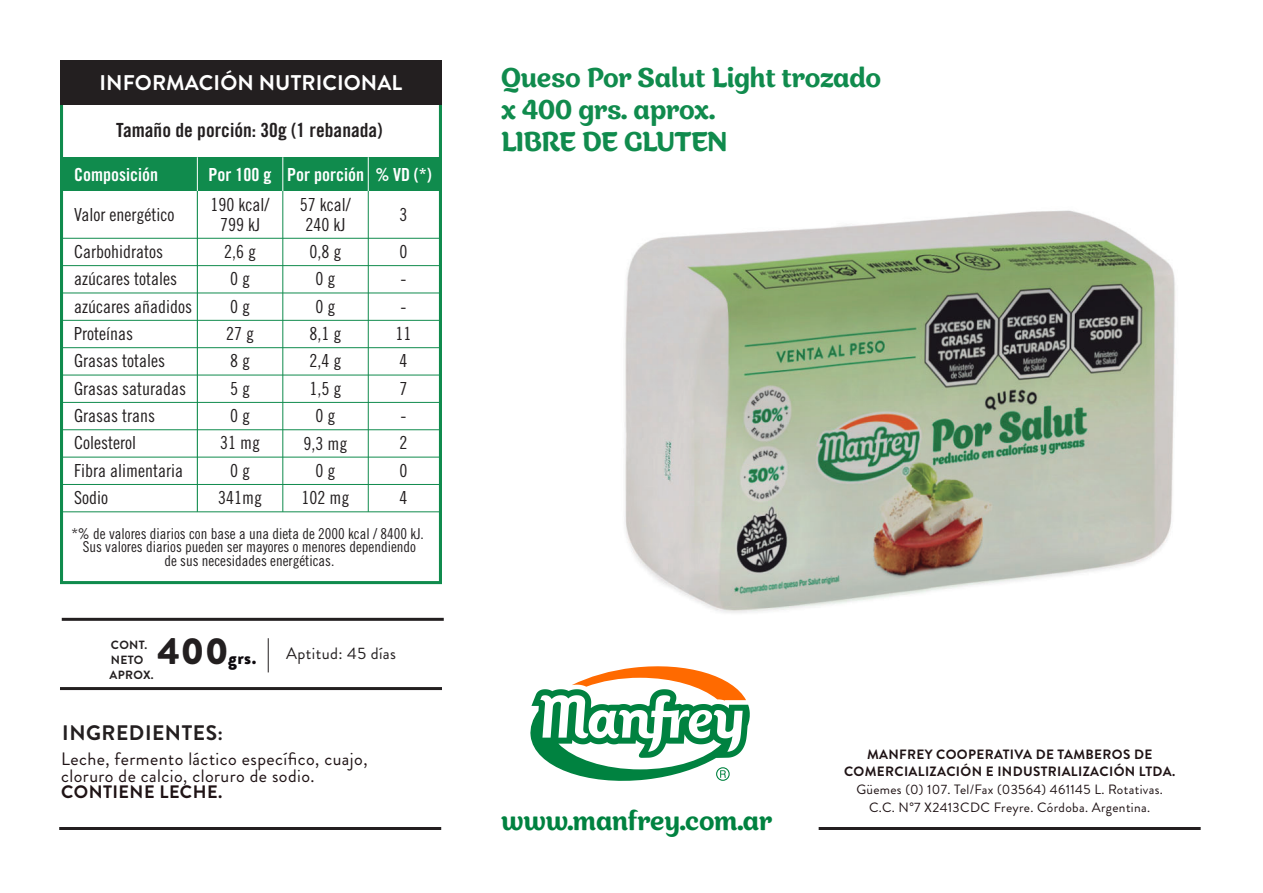
<style>
.page{position:relative;width:1263px;height:893px;background:#fff}
.page>*{position:absolute;margin:0;border:0;box-sizing:border-box;transform-origin:0 0}
.t1{font:500 27px/32.4px "Appetite Pro";letter-spacing:-.01em;color:#108b4d}
.t2{font:500 26.7px "Appetite Pro";color:#008240}
.t3{font:700 21.3px "Brandon Grotesque";letter-spacing:.005em;color:#fff}
.t4{font:700 21px "Brandon Grotesque";letter-spacing:.025em;color:#231f20}
.t5{font:19.5px "Trade Gothic LT Std Bd Cn 20";color:#231f20}
.t6{font:900 18.9px "Brandon Grotesque";color:#0c090d}
.t7{font:18px/27.3px "Trade Gothic LT Std Cn 18";color:#231f20;text-align:center}
.t8{font:18px/16.5px "Brandon Grotesque";letter-spacing:.025em;color:#1f1315}
.t9{font:18px "Trade Gothic LT Std Bd Cn 20";color:#fff}
.t10{font:700 18px "Brandon Grotesque";letter-spacing:.025em;color:#1f1315}
.t11{font:16.5px "Brandon Grotesque";letter-spacing:.025em;color:#231f20}
.t12{font:15px/13.5px "Trade Gothic LT Std Cn 18";color:#231f20;text-align:center}
.t13{font:13.5px/18px "Brandon Grotesque";letter-spacing:.025em;color:#1f1315;text-align:center}
.t14{font:700 13.5px/16.2px "Brandon Grotesque";letter-spacing:.025em;color:#1f1315;text-align:center}
.t15{font:700 11.85px/14.2px "Brandon Grotesque";letter-spacing:.025em;color:#231f20}
.s1{font-size:37.5px;color:#231f20}
</style>
<div class="page">
<img style="left:625px;top:210px;width:551px;height:403px">
<svg style="left:60px;top:104px;width:382px;height:480px"></svg>
<div style="left:60px;top:60px;width:382px;height:44px;background:#231f20"></div>
<div style="left:61px;top:158px;width:380px;height:33px;background:#108b4d"></div>
<hr style="left:368px;top:157px;width:1px;height:34px;background:#fff">
<hr style="left:368px;top:191px;width:1px;height:321px;background:#108b4d">
<hr style="left:282px;top:157px;width:1px;height:34px;background:#fff">
<hr style="left:282px;top:191px;width:1px;height:321px;background:#108b4d">
<hr style="left:197px;top:157px;width:1px;height:34px;background:#fff">
<hr style="left:197px;top:191px;width:1px;height:321px;background:#108b4d">
<hr style="left:60px;top:320px;width:382px;height:1px;background:#108b4d">
<hr style="left:60px;top:238px;width:382px;height:1px;background:#108b4d">
<hr style="left:60px;top:265px;width:382px;height:1px;background:#108b4d">
<hr style="left:60px;top:293px;width:382px;height:1px;background:#108b4d">
<hr style="left:60px;top:457px;width:382px;height:1px;background:#108b4d">
<hr style="left:60px;top:484px;width:382px;height:1px;background:#108b4d">
<hr style="left:60px;top:511px;width:382px;height:1px;background:#108b4d">
<hr style="left:60px;top:347px;width:382px;height:1px;background:#108b4d">
<hr style="left:60px;top:375px;width:382px;height:1px;background:#108b4d">
<hr style="left:60px;top:402px;width:382px;height:1px;background:#108b4d">
<hr style="left:60px;top:429px;width:382px;height:1px;background:#108b4d">
<hr style="left:60px;top:687px;width:382px;height:3px;background:#231f20">
<hr style="left:62px;top:618px;width:382px;height:3px;background:#231f20">
<hr style="left:59px;top:827px;width:382px;height:3px;background:#231f20">
<hr style="left:819px;top:827px;width:382px;height:3px;background:#231f20">
<svg style="left:530px;top:666px;width:220px;height:115px"></svg>
<hr style="left:268px;top:638px;width:1px;height:34px;background:#231f20">
<p class="t3" style="left:100px;top:68px;width:304px">INFORMACIÓN NUTRICIONAL</p>
<p class="t5" style="left:116px;top:118px;width:268px">Tamaño de porción: 30g (1 rebanada)</p>
<p class="t9" style="left:74px;top:164px;width:85px">Composición</p>
<p class="t9" style="left:209px;top:164px;width:225px">Por 100 g Por porción % VD (*)</p>
<p class="t7" style="left:211px;top:194px;width:60px;line-height:19.8px">190 kcal/<br>799 kJ</p>
<p class="t7" style="left:300px;top:194px;width:52px;line-height:19.8px">57 kcal/<br>240 kJ</p>
<p class="t7" style="left:74px;top:201px;width:102px">Valor energético</p>
<p class="t7" style="left:400px;top:201px;width:9px">3</p>
<p class="t7" style="left:74px;top:238px;width:119px;text-align:left">Carbohidratos azúcares totales azúcares añadidos<br>Proteínas<br>Grasas totales<br>Grasas saturadas<br>Grasas trans<br>Colesterol<br>Fibra alimentaria<br>Sodio</p>
<p class="t7" style="left:395px;top:238px;width:17px;text-align:left">0 - -<br>11<br>4<br>7 -<br>2<br>0<br>4</p>
<p class="t7" style="left:218px;top:238px;width:45px">2,6 g<br>0 g<br>0 g<br>27 g<br>8 g<br>5 g<br>0 g<br>31 mg<br>0 g<br>341mg</p>
<p class="t7" style="left:302px;top:238px;width:49px">0,8 g<br>0 g<br>0 g<br>8,1 g<br>2,4 g<br>1,5 g<br>0 g<br>9,3 mg<br>0 g<br>102 mg</p>
<p class="t12" style="left:72px;top:526px;width:354px">*% de valores diarios con base a una dieta de 2000 kcal / 8400 kJ.<br>Sus valores diarios pueden ser mayores o menores dependiendo<br>de sus necesidades energéticas.</p>
<p class="t15" style="left:111px;top:638px;width:38px">CONT.<br>NETO</p>
<p class="t6" style="left:157px;top:644px;width:100px"><span class="s1">400</span>grs.</p>
<p class="t11" style="left:286px;top:642px;width:112px">Aptitud: 45 días</p>
<p class="t15" style="left:110px;top:668px;width:46px">APROX.</p>
<p class="t4" style="left:62px;top:718px;width:162px">INGREDIENTES:</p>
<p class="t8" style="left:61px;top:751px;width:308px">Leche, fermento láctico específico, cuajo, cloruro de calcio, cloruro de sodio.</p>
<p class="t10" style="left:61px;top:779px;width:163px">CONTIENE LECHE.</p>
<h1 class="t1" style="left:501px;top:62px;width:382px">Queso Por Salut Light trozado x 400 grs. aprox.<br>LIBRE DE GLUTEN</h1>
<h2 class="t2" style="left:501px;top:805px;width:272px">www.manfrey.com.ar</h2>
<p class="t14" style="left:844px;top:747px;width:333px">MANFREY COOPERATIVA DE TAMBEROS DE<br>COMERCIALIZACIÓN E INDUSTRIALIZACIÓN LTDA.</p>
<p class="t13" style="left:856px;top:780px;width:308px">Güemes (0) 107. Tel/Fax (03564) 461145 L. Rotativas.<br>C.C. N°7 X2413CDC Freyre. Córdoba. Argentina.</p>
</div>
